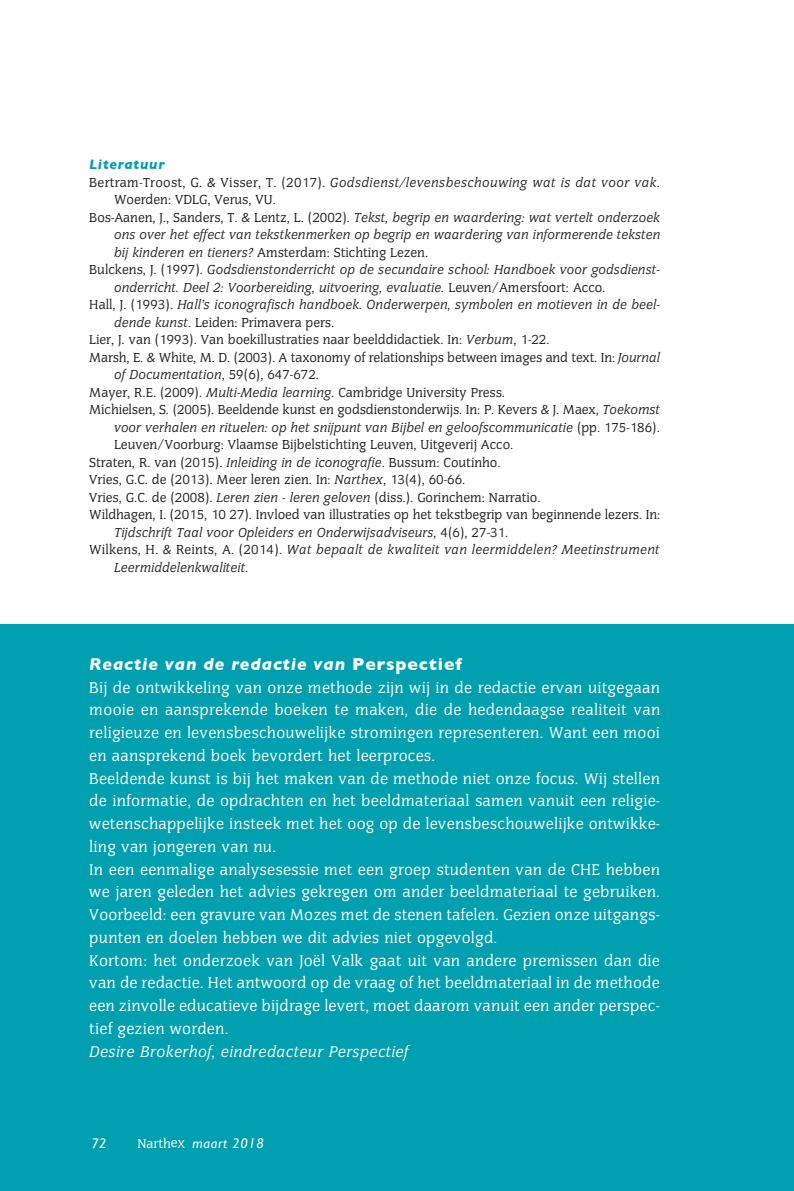
<style>
.page{position:relative;width:794px;height:1191px;background:#fff}
.page>*{position:absolute;margin:0;border:0;box-sizing:border-box;transform-origin:0 0}
.kopje{font:italic 700 17.5px "Gill Sans";letter-spacing:.05em;color:#fff}
.pt{font:16.62px/22.8px "Congress SB";letter-spacing:.015em;color:#fff;text-align:justify}
.pt-2{font:italic 16.62px "Congress SB";letter-spacing:.015em;color:#fff}
.voetnoten{font:14px/17.5px "Congress SB";color:#231f20}
.voetnoten-2{font:italic 14px/17.5px "Congress SB";color:#231f20}
.kopje_literatuur_not{font:italic 700 14px "Gill Sans";letter-spacing:.05em;color:#00a0b0}
.pag_cijfer{font:italic 14px "Gill Sans";letter-spacing:.05em;color:#fff}
.Normaal{font:14px "Congress SB";color:#fff}
.pag_cijfer-2{font:italic 14px "Gill Sans";letter-spacing:.05em;color:#fff;scale:1.05 1}
.s1{font-style:italic}
.s2{font-style:normal}
.s3{font-size:12.25px}
</style>
<div class="page">
<div style="left:0;top:624px;width:794px;height:567px;background:#00a0b0"></div>
<p class="kopje_literatuur_not" style="left:89px;top:156px;width:77px">Literatuur</p>
<p class="voetnoten" style="left:114px;top:174px;width:547px;text-indent:-25px">Bertram-Troost, G. &amp; Visser, T. (2017). <span class="s1">Godsdienst/levensbeschouwing wat is dat voor vak</span>.<br>Woerden: VDLG, Verus, VU.</p>
<p class="voetnoten-2" style="left:114px;top:209px;width:548px;text-align:justify;text-indent:-25px"><span class="s2">Bos-Aanen, J., Sanders, T. &amp; Lentz, L. (2002).</span> Tekst, begrip en waardering: wat vertelt onderzoek ons over het effect van tekstkenmerken op begrip en waardering van informerende teksten bij kinderen en tieners? <span class="s2">Amsterdam: Stichting Lezen.</span></p>
<p class="voetnoten-2" style="left:114px;top:261px;width:547px;text-indent:-25px"><span class="s2">Bulckens, J. (1997).</span> Godsdienstonderricht op de secundaire school: Handboek voor godsdienst&shy;onderricht. Deel 2: Voorbereiding, uitvoering, evaluatie. <span class="s2">Leuven/Amersfoort: Acco.</span></p>
<p class="voetnoten-2" style="left:114px;top:296px;width:547px;text-indent:-25px"><span class="s2">Hall, J. (1993).</span> Hall’s iconografisch handboek. Onderwerpen, symbolen en motieven in de beel&shy;dende kunst<span class="s2">. Leiden: Primavera pers.</span></p>
<p class="voetnoten" style="left:89px;top:331px;width:462px">Lier, J. van (1993). Van boekillustraties naar beelddidactiek. In: <span class="s1">Verbum</span>, 1-22.</p>
<p class="voetnoten" style="left:114px;top:349px;width:547px;text-indent:-25px">Marsh, E. &amp; White, M. D. (2003). A taxonomy of relationships between images and text. In: <span class="s1">Journal of Documentation</span>, 59(6), 647-672.</p>
<p class="voetnoten" style="left:89px;top:384px;width:417px">Mayer, R.E. (2009). <span class="s1">Multi-Media learning</span>. Cambridge University Press.</p>
<p class="voetnoten" style="left:114px;top:401px;width:547px;text-align:justify;text-indent:-25px">Michielsen, S. (2005). Beeldende kunst en godsdienstonderwijs. In: P. Kevers &amp; J. Maex, <span class="s1">Toekomst voor verhalen en rituelen: op het snijpunt van Bijbel en geloofscommunicatie</span> (pp. 175-186).<br>Leuven/Voorburg: Vlaamse Bijbelstichting Leuven, Uitgeverij Acco.</p>
<p class="voetnoten" style="left:89px;top:454px;width:413px">Straten, R. van (2015). <span class="s1">Inleiding in de iconografie</span>. Bussum: Coutinho.</p>
<p class="voetnoten" style="left:89px;top:471px;width:377px">Vries, G.C. de (2013). Meer leren zien. In: <span class="s1">Narthex</span>, 13(4), 60-66.</p>
<p class="voetnoten" style="left:89px;top:489px;width:453px">Vries, G.C. de (2008). <span class="s1">Leren zien - leren geloven</span> (diss.). Gorinchem: Narratio.</p>
<p class="voetnoten" style="left:114px;top:506px;width:548px;text-indent:-25px">Wildhagen, I. (2015, 10 27). Invloed van illustraties op het tekstbegrip van beginnende lezers. In:<br><span class="s1">Tijdschrift Taal voor Opleiders en Onderwijsadviseurs,</span> 4(6), 27-31.</p>
<p class="voetnoten-2" style="left:114px;top:541px;width:547px;text-indent:-25px"><span class="s2">Wilkens, H. &amp; Reints, A. (2014).</span> Wat bepaalt de kwaliteit van leermiddelen? Meetinstrument<br>Leermiddelenkwaliteit<span class="s2">.</span></p>
<p class="kopje" style="left:89px;top:654px;width:374px">Reactie van de redactie van <span class="s2">Perspectief</span></p>
<p class="pt" style="left:89px;top:676px;width:572px">Bij de ontwikkeling van onze methode zijn wij in de redactie ervan uitgegaan mooie en aansprekende boeken te maken, die de hedendaagse realiteit van religieuze en levensbeschouwelijke stromingen representeren. Want een mooi en aansprekend boek bevordert het leerproces.</p>
<p class="pt" style="left:89px;top:767px;width:572px">Beeldende kunst is bij het maken van de methode niet onze focus. Wij stellen de informatie, de opdrachten en het beeldmateriaal samen vanuit een religie&shy;wetenschappelijke insteek met het oog op de levensbeschouwelijke ontwikke&shy;ling van jongeren van nu.</p>
<p class="pt" style="left:89px;top:858px;width:572px">In een eenmalige analysesessie met een groep studenten van de CHE hebben we jaren geleden het advies gekregen om ander beeldmateriaal te gebruiken.<br>Voorbeeld: een gravure van Mozes met de stenen tafelen. Gezien onze uitgangs&shy;punten en doelen hebben we dit advies niet opgevolgd.</p>
<p class="pt" style="left:89px;top:949px;width:572px">Kortom: het onderzoek van Joël Valk gaat uit van andere premissen dan die van de redactie. Het antwoord op de vraag of het beeldmateriaal in de methode een zinvolle educatieve bijdrage levert, moet daarom vanuit een ander perspec&shy;tief gezien worden.</p>
<p class="pt-2" style="left:89px;top:1042px;width:321px">Desire Brokerhof, eindredacteur Perspectief</p>
<p class="pag_cijfer-2" style="left:91px;top:1135px;width:16px">72</p>
<p class="Normaal" style="left:137px;top:1136px;width:49px">Narthe<span class="s3">X</span></p>
<p class="pag_cijfer" style="left:192px;top:1135px;width:73px">maart 2018</p>
</div>
